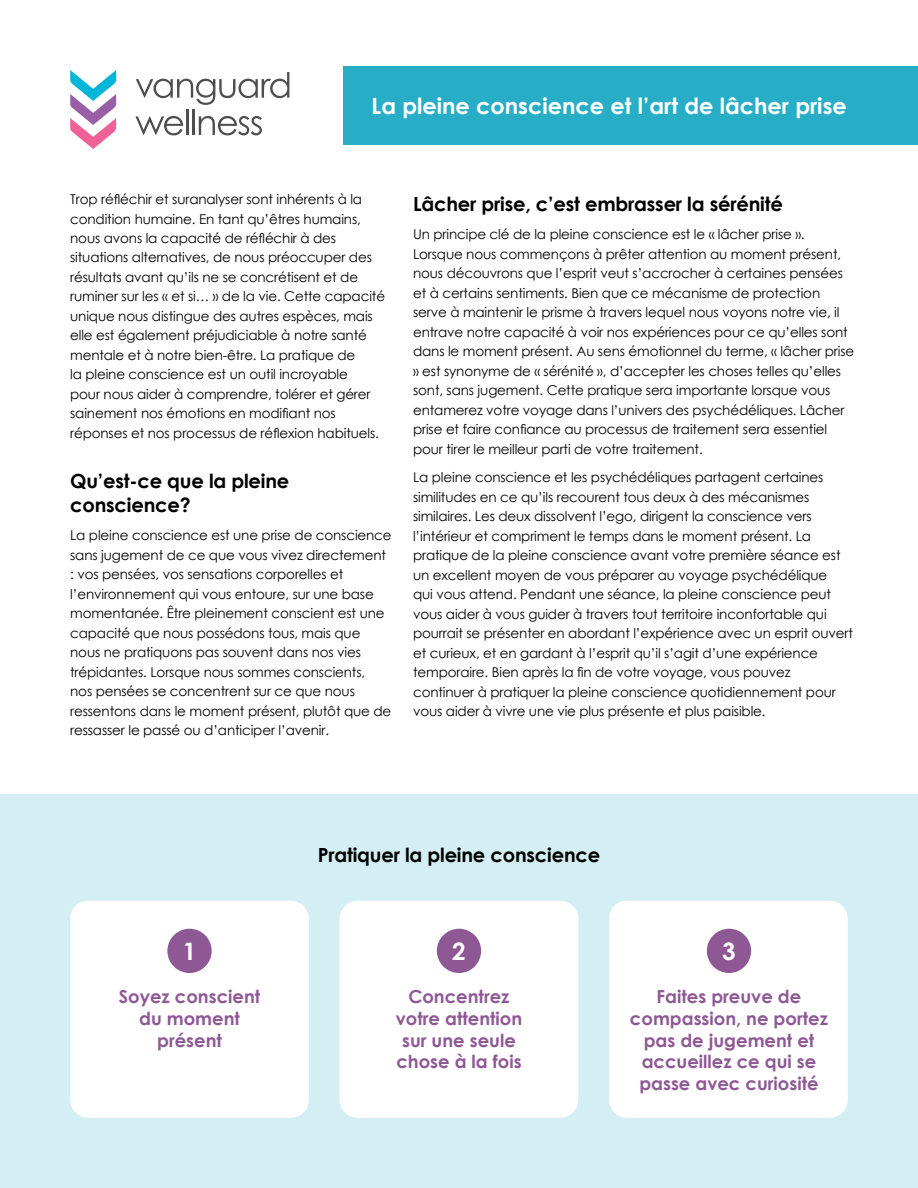
<style>
.page{position:relative;width:918px;height:1188px;background:#fff}
.page>*{position:absolute;margin:0;border:0;box-sizing:border-box;transform-origin:0 0}
.t1{font:700 24px "Century Gothic";color:#fff}
.t2{font:700 22.35px "Century Gothic";color:#fff}
.t3{font:700 19.5px/23.4px "Century Gothic";letter-spacing:-.01em;color:#000}
.t4{font:700 18px/21.6px "Century Gothic";color:#8e5895;text-align:center}
.t5{font:13.5px/19.5px "Century Gothic";letter-spacing:-.01em;color:#000}
</style>
<div class="page">
<div style="left:0;top:795px;width:918px;height:393px;background:#d4eff3"></div>
<svg style="left:136px;top:72px;width:153px;height:33px"></svg>
<svg style="left:135px;top:116px;width:48px;height:19px"></svg>
<hr style="left:186px;top:109px;width:3px;height:26px;background:#4e4e4f">
<hr style="left:192px;top:109px;width:3px;height:26px;background:#4e4e4f">
<svg style="left:199px;top:116px;width:63px;height:19px"></svg>
<svg style="left:70px;top:70px;width:46px;height:79px"></svg>
<div style="left:343px;top:66px;width:575px;height:79px;background:#27aec6"></div>
<div style="left:70px;top:901px;width:239px;height:217px;background:#fff;border-radius:18px"></div>
<div style="left:609px;top:901px;width:239px;height:217px;background:#fff;border-radius:18px"></div>
<div style="left:340px;top:901px;width:238px;height:217px;background:#fff;border-radius:18px"></div>
<div style="left:167px;top:929px;width:45px;height:44px;background:#8e5895;border-radius:50%"></div>
<div style="left:437px;top:929px;width:44px;height:44px;background:#8e5895;border-radius:50%"></div>
<div style="left:707px;top:929px;width:44px;height:44px;background:#8e5895;border-radius:50%"></div>
<h2 class="t2" style="left:372px;top:89px;width:477px">La pleine conscience et l’art de lâcher prise</h2>
<p class="t5" style="left:70px;top:189px;width:316px">Trop réfléchir et suranalyser sont inhérents à la condition humaine. En tant qu’êtres humains, nous avons la capacité de réfléchir à des situations alternatives, de nous préoccuper des résultats avant qu’ils ne se concrétisent et de ruminer sur les « et si… » de la vie. Cette capacité unique nous distingue des autres espèces, mais elle est également préjudiciable à notre santé mentale et à notre bien-être. La pratique de<br>la pleine conscience est un outil incroyable<br>pour nous aider à comprendre, tolérer et gérer sainement nos émotions en modifiant nos réponses et nos processus de réflexion habituels.</p>
<h3 class="t3" style="left:70px;top:469px;width:221px">Qu’est-ce que la pleine conscience?</h3>
<p class="t5" style="left:70px;top:525px;width:323px">La pleine conscience est une prise de conscience sans jugement de ce que vous vivez directement : vos pensées, vos sensations corporelles et l’environnement qui vous entoure, sur une base momentanée. Être pleinement conscient est une capacité que nous possédons tous, mais que nous ne pratiquons pas souvent dans nos vies trépidantes. Lorsque nous sommes conscients,<br>nos pensées se concentrent sur ce que nous ressentons dans le moment présent, plutôt que de ressasser le passé ou d’anticiper l’avenir.</p>
<h3 class="t3" style="left:413px;top:191px;width:371px">Lâcher prise, c’est embrasser la sérénité</h3>
<p class="t5" style="left:413px;top:224px;width:443px">Un principe clé de la pleine conscience est le « lâcher prise ».<br>Lorsque nous commençons à prêter attention au moment présent, nous découvrons que l’esprit veut s’accrocher à certaines pensées et à certains sentiments. Bien que ce mécanisme de protection serve à maintenir le prisme à travers lequel nous voyons notre vie, il entrave notre capacité à voir nos expériences pour ce qu’elles sont dans le moment présent. Au sens émotionnel du terme, « lâcher prise » est synonyme de « sérénité », d’accepter les choses telles qu’elles sont, sans jugement. Cette pratique sera importante lorsque vous entamerez votre voyage dans l’univers des psychédéliques. Lâcher prise et faire confiance au processus de traitement sera essentiel pour tirer le meilleur parti de votre traitement.</p>
<p class="t5" style="left:413px;top:467px;width:441px">La pleine conscience et les psychédéliques partagent certaines similitudes en ce qu’ils recourent tous deux à des mécanismes similaires. Les deux dissolvent l’ego, dirigent la conscience vers l’intérieur et compriment le temps dans le moment présent. La pratique de la pleine conscience avant votre première séance est un excellent moyen de vous préparer au voyage psychédélique<br>qui vous attend. Pendant une séance, la pleine conscience peut vous aider à vous guider à travers tout territoire inconfortable qui pourrait se présenter en abordant l’expérience avec un esprit ouvert et curieux, et en gardant à l’esprit qu’il s’agit d’une expérience temporaire. Bien après la fin de votre voyage, vous pouvez continuer à pratiquer la pleine conscience quotidiennement pour vous aider à vivre une vie plus présente et plus paisible.</p>
<h3 class="t3" style="left:318px;top:843px;width:284px">Pratiquer la pleine conscience</h3>
<h1 class="t1" style="left:183px;top:933px;width:15px">1</h1>
<h1 class="t1" style="left:452px;top:933px;width:15px">2</h1>
<h1 class="t1" style="left:722px;top:933px;width:15px">3</h1>
<h3 class="t4" style="left:119px;top:985px;width:143px">Soyez conscient du moment présent</h3>
<h3 class="t4" style="left:396px;top:985px;width:128px">Concentrez votre attention sur une seule chose à la fois</h3>
<h3 class="t4" style="left:630px;top:985px;width:199px">Faites preuve de compassion, ne portez pas de jugement et accueillez ce qui se passe avec curiosité</h3>
</div>
